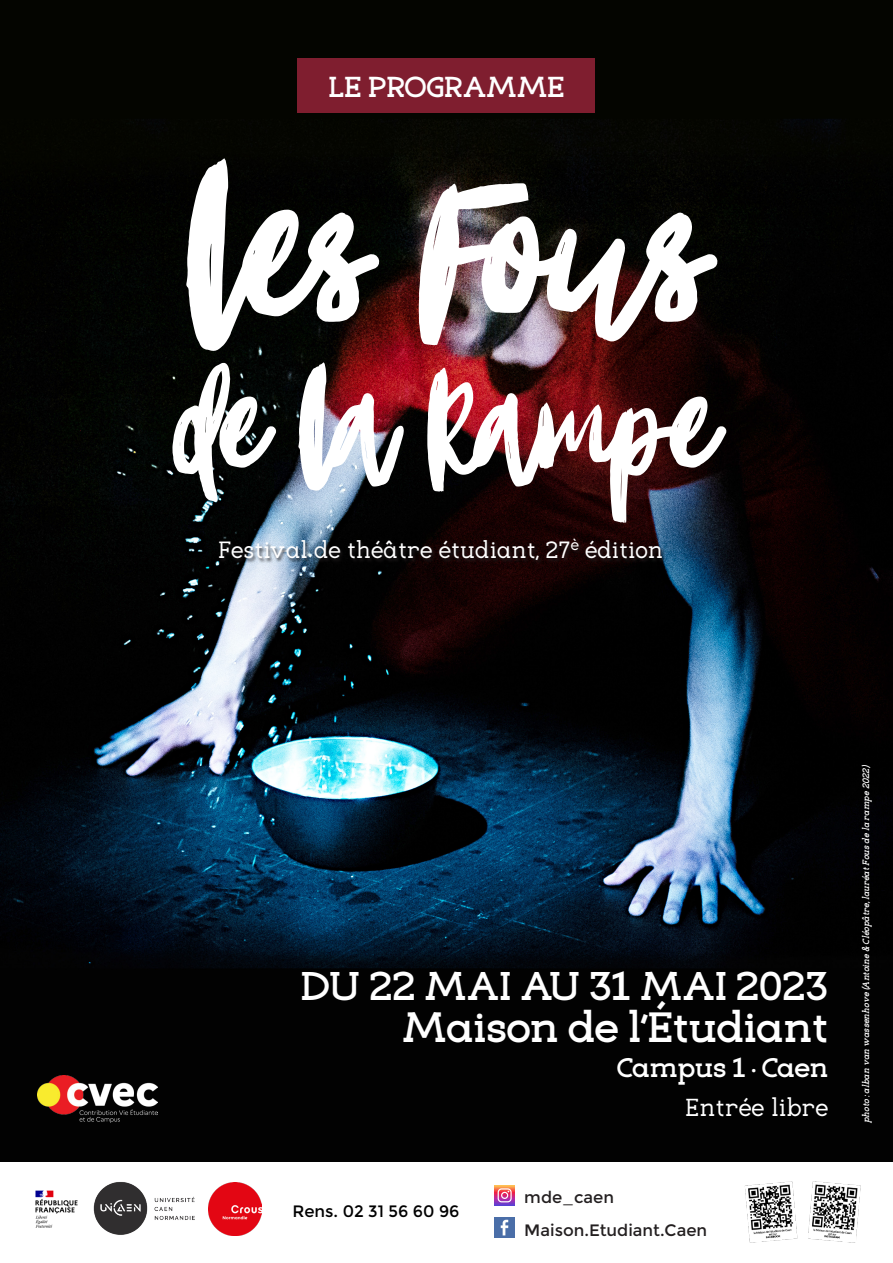
<style>
.page{position:relative;width:893px;height:1263px;background:#fff}
.page>*{position:absolute;margin:0;border:0;box-sizing:border-box;transform-origin:0 0}
.t1{font:181.8px "Portobesto";color:#fff}
.t2{font:121.2px "Portobesto";color:#fff}
.t3{font:700 44.25px "Eligible";letter-spacing:-.03em;color:#fff}
.t4{font:700 41.85px "Eligible";letter-spacing:-.03em;color:#fff}
.t5{font:700 30.15px "Eligible";letter-spacing:-.03em;color:#fff}
.t6{font:700 28.35px "Eligible";letter-spacing:-.03em;color:#fff}
.t7{font:25.65px "Eligible";color:#fff}
.t8{font:24.6px "Eligible";color:#fff}
.t9{font:16.5px "Montserrat";color:#231f20}
.t10{font:16.5px "Montserrat";color:#000}
.t11{font:italic 700 9.6px "Eligible";letter-spacing:-.01em;color:#fff}
</style>
<div class="page">
<img style="left:0;top:0;width:893px;height:1162px">
<div style="left:219px;top:537px;width:448px;height:28px;background:#231f20;opacity:.75"></div>
<img style="left:93px;top:1182px;width:102px;height:53px">
<img style="left:208px;top:1182px;width:53px;height:53px">
<img style="left:35px;top:1190px;width:43px;height:38px">
<img style="left:38px;top:1076px;width:119px;height:46px">
<img style="left:745px;top:1181px;width:116px;height:62px">
<svg style="left:494px;top:1185px;width:21px;height:21px"></svg>
<svg style="left:498px;top:1188px;width:14px;height:14px"></svg>
<img style="left:494px;top:1217px;width:21px;height:21px">
<div style="left:298px;top:59px;width:297px;height:54px;background:#7f1e2f"></div>
<p class="t5" style="left:328px;top:59px;width:238px">LE PROGRAMME</p>
<p class="t1" style="left:187px;top:140px;width:520px">les Fous</p>
<p class="t2" style="left:176px;top:350px;width:542px">de la Rampe</p>
<p class="t8" style="left:218px;top:528px;width:446px">Festival de théâtre étudiant, 27<sup>è</sup> édition</p>
<p class="t4" style="left:300px;top:948px;width:530px">DU 22 MAI AU 31 MAI 2023</p>
<p class="t3" style="left:401px;top:986px;width:428px">Maison de l’Étudiant</p>
<p class="t6" style="left:617px;top:1042px;width:213px">Campus 1 . Caen</p>
<p class="t10" style="left:292px;top:1201px;width:169px">Rens. 02 31 56 60 96</p>
<p class="t7" style="left:685px;top:1084px;width:145px">Entrée libre</p>
<p class="t9" style="left:524px;top:1188px;width:91px">mde_caen</p>
<p class="t9" style="left:524px;top:1220px;width:185px">Maison.Etudiant.Caen</p>
<p class="t11" style="left:857px;top:1123px;width:360px;rotate:-90deg">photo : alban van wassenhove (Antoine &amp; Cléopâtre, lauréat Fous de la rampe 2022)</p>
</div>
